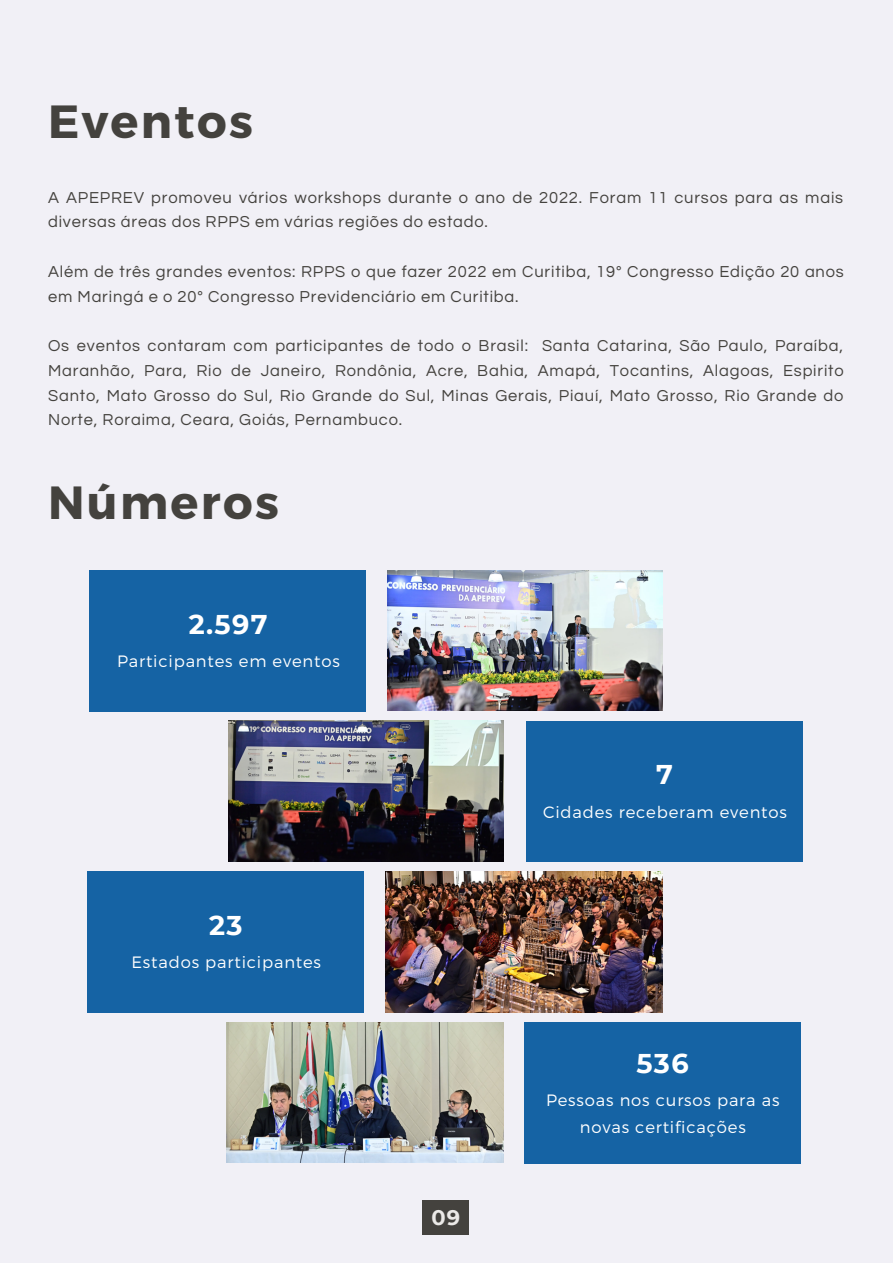
<style>
.page{position:relative;width:893px;height:1264px;background:#fff}
.page>*{position:absolute;margin:0;border:0;box-sizing:border-box;transform-origin:0 0}
.t1{font:700 46.5px "Montserrat";letter-spacing:.05em;color:#44423e}
.t2{font:700 27.15px "Montserrat";letter-spacing:.05em;color:#fff}
.t3{font:700 21px "Montserrat";color:#ebe9e7}
.t4{font:16.5px/24.8px "Questrial";letter-spacing:.05em;color:#44423e}
.t5{font:300 16.5px/27px "Montserrat";letter-spacing:.05em;color:#fff;text-align:center}
</style>
<div class="page">
<div style="left:0;top:0;width:892px;height:1262px;background:#f1f0f6"></div>
<div style="left:89px;top:570px;width:277px;height:141px;background:#1563a4"></div>
<div style="left:526px;top:721px;width:276px;height:140px;background:#1563a4"></div>
<img style="left:387px;top:570px;width:275px;height:141px">
<img style="left:228px;top:721px;width:275px;height:140px">
<div style="left:87px;top:871px;width:277px;height:141px;background:#1563a4"></div>
<div style="left:524px;top:1022px;width:276px;height:141px;background:#1563a4"></div>
<img style="left:385px;top:871px;width:278px;height:141px">
<img style="left:226px;top:1022px;width:278px;height:140px">
<div style="left:422px;top:1200px;width:47px;height:34px;background:#44423e"></div>
<h1 class="t1" style="left:48px;top:91px;width:206px">Eventos</h1>
<p class="t4" style="left:48px;top:185px;width:796px">A APEPREV promoveu vários workshops durante o ano de 2022. Foram 11 cursos para as mais diversas áreas dos RPPS em várias regiões do estado.</p>
<p class="t4" style="left:48px;top:259px;width:797px">Além de três grandes eventos: RPPS o que fazer 2022 em Curitiba, 19° Congresso Edição 20 anos em Maringá e o 20° Congresso Previdenciário em Curitiba.</p>
<p class="t4" style="left:48px;top:334px;width:797px;text-align:justify">Os eventos contaram com participantes de todo o Brasil: Santa Catarina, São Paulo, Paraíba, Maranhão, Para, Rio de Janeiro, Rondônia, Acre, Bahia, Amapá, Tocantins, Alagoas, Espirito Santo, Mato Grosso do Sul, Rio Grande do Sul, Minas Gerais, Piauí, Mato Grosso, Rio Grande do Norte, Roraima, Ceara, Goiás, Pernambuco.</p>
<h1 class="t1" style="left:48px;top:472px;width:232px">Números</h1>
<h2 class="t2" style="left:189px;top:607px;width:80px">2.597</h2>
<p class="t5" style="left:117px;top:646px;width:224px">Participantes em eventos</p>
<h2 class="t2" style="left:209px;top:908px;width:35px">23</h2>
<p class="t5" style="left:131px;top:948px;width:191px">Estados participantes</p>
<h2 class="t2" style="left:656px;top:758px;width:18px">7</h2>
<p class="t5" style="left:543px;top:797px;width:245px">Cidades receberam eventos</p>
<p class="t3" style="left:431px;top:1204px;width:30px">09</p>
<h2 class="t2" style="left:636px;top:1046px;width:54px">536</h2>
<p class="t5" style="left:546px;top:1086px;width:235px">Pessoas nos cursos para as novas certificações</p>
</div>
